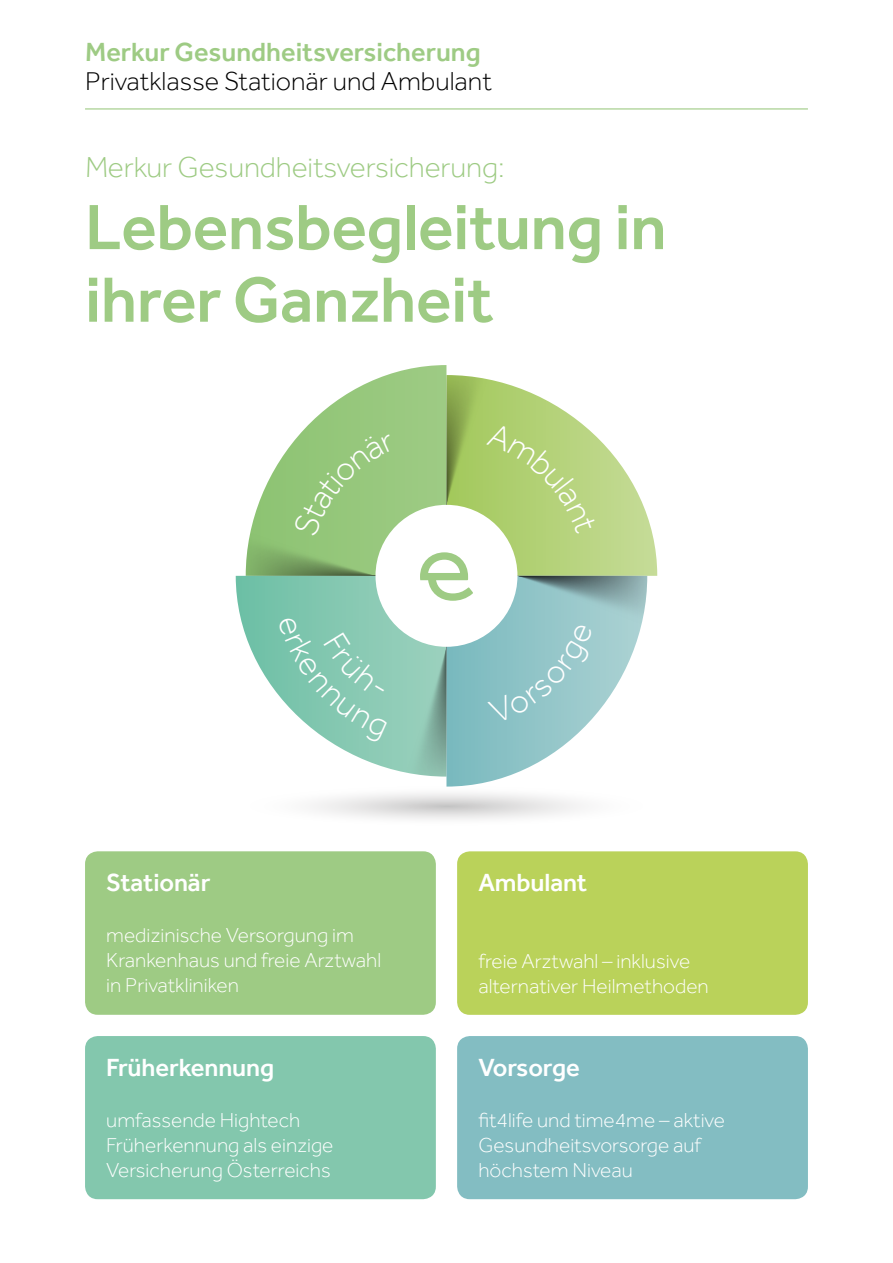
<style>
.page{position:relative;width:893px;height:1263px;background:#fff}
.page>*{position:absolute;margin:0;border:0;box-sizing:border-box;transform-origin:0 0}
.t1{font:500 66px/72.6px "Effra";letter-spacing:-.005em;color:#9ecb84}
.t2{font:300 30px "Effra";letter-spacing:-.005em;color:#9ecb84}
.t3{font:300 27px "Effra";color:#000}
.t4{font:500 27px "Effra";color:#9ecb84}
.t5{font:500 25.5px "Effra";letter-spacing:-.005em;color:#fff}
.t6{font:300 21px/25.2px "Effra";color:#fff}
</style>
<div class="page">
<div style="left:85px;top:851px;width:351px;height:164px;background:#9ecb84;border-radius:13px"></div>
<div style="left:457px;top:851px;width:351px;height:164px;background:#bad25a;border-radius:13px"></div>
<div style="left:85px;top:1036px;width:351px;height:163px;background:#83c7ad;border-radius:13px"></div>
<div style="left:457px;top:1036px;width:351px;height:163px;background:#83bdc2;border-radius:13px"></div>
<hr style="left:85px;top:108px;width:723px;height:1px;background:#9ecb84">
<svg style="left:236px;top:365px;width:421px;height:455px"></svg>
<p class="t4" style="left:85px;top:35px;width:397px">Merkur Gesundheitsversicherung</p>
<p class="t3" style="left:85px;top:66px;width:408px">Privatklasse Stationär und Ambulant</p>
<h2 class="t2" style="left:85px;top:150px;width:421px">Merkur Gesundheitsversicherung:</h2>
<h1 class="t1" style="left:85px;top:190px;width:583px">Lebensbegleitung in ihrer Ganzheit</h1>
<p class="t5" style="left:106px;top:867px;width:106px">Stationär</p>
<p class="t6" style="left:106px;top:922px;width:276px">medizinische Versorgung im<br>Krankenhaus und freie Arztwahl in Privatkliniken</p>
<p class="t5" style="left:106px;top:1052px;width:169px">Früherkennung</p>
<p class="t6" style="left:106px;top:1107px;width:229px">umfassende Hightech<br>Früherkennung als einzige<br>Versicherung Österreichs</p>
<p class="t5" style="left:478px;top:867px;width:110px">Ambulant</p>
<p class="t6" style="left:478px;top:948px;width:232px">freie Arztwahl – inklusive alternativer Heilmethoden</p>
<p class="t5" style="left:478px;top:1052px;width:103px">Vorsorge</p>
<p class="t6" style="left:478px;top:1107px;width:248px">fit4life und time4me – aktive<br>Gesundheitsvorsorge auf höchstem Niveau</p>
</div>
